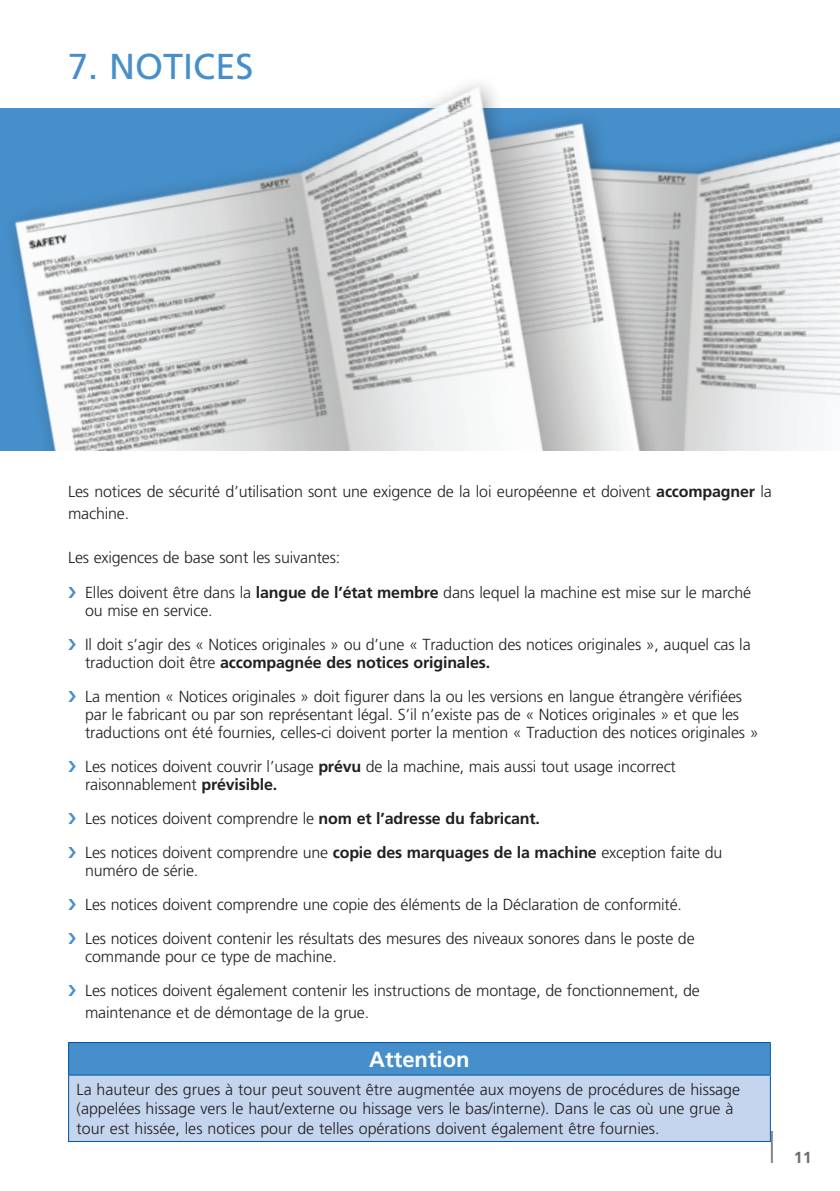
<style>
.page{position:relative;width:840px;height:1191px;background:#fff}
.page>*{position:absolute;margin:0;border:0;box-sizing:border-box;transform-origin:0 0}
.t1{font:36px "Frutiger LT Std";color:#468fcb}
.t2{font:700 22px "Frutiger LT Std";color:#fff}
.t3{font:300 16px/34px "Frutiger LT Std";letter-spacing:-.01em;color:#231f20}
.t4{font:700 16px "Frutiger LT Std";color:#6c6d70}
.s1{font-weight:700}
</style>
<div class="page">
<img style="left:752px;top:108px;width:87px;height:343px">
<img style="left:0;top:84px;width:752px;height:367px">
<div style="left:69px;top:1042px;width:701px;height:33px;background:#468fcb"></div>
<div style="left:69px;top:1075px;width:701px;height:66px;background:#c4d5ed"></div>
<hr style="left:68px;top:1042px;width:702px;height:1px;background:#0155a5">
<hr style="left:68px;top:1043px;width:1px;height:31px;background:#0155a5">
<hr style="left:769px;top:1043px;width:1px;height:31px;background:#0155a5">
<hr style="left:68px;top:1074px;width:702px;height:1px;background:#0155a5">
<hr style="left:68px;top:1075px;width:1px;height:66px;background:#0155a5">
<hr style="left:769px;top:1075px;width:1px;height:66px;background:#0155a5">
<hr style="left:68px;top:1141px;width:702px;height:1px;background:#0155a5">
<h1 class="t1" style="left:68px;top:45px;width:66px">7. NOT</h1>
<h1 class="t1" style="left:183px;top:45px;width:72px">ICES</h1>
<p class="t3" style="left:68px;top:480px;width:705px;line-height:22px">Les notices de sécurité d’utilisation sont une exigence de la loi européenne et doivent <span class="s1">accompagner</span> la machine.</p>
<p class="t3" style="left:85px;top:540px;width:667px;line-height:35px;text-indent:-17px">Les exigences de base sont les suivantes:<br>Elles doivent être dans la <span class="s1">langue de l’état membre</span> dans lequel la machine est mise sur le marché</p>
<p class="t3" style="left:85px;top:593px;width:666px">ou mise en service.<br>Il doit s’agir des « Notices originales » ou d’une « Traduction des notices originales », auquel cas la</p>
<p class="t3" style="left:85px;top:645px;width:658px">traduction doit être <span class="s1">accompagnée des notices originales.<br></span>La mention « Notices originales » doit figurer dans la ou les versions en langue étrangère vérifiées</p>
<p class="t3" style="left:85px;top:705px;width:674px;line-height:18px">par le fabricant ou par son représentant légal. S’il n’existe pas de « Notices originales » et que les traductions ont été fournies, celles-ci doivent porter la mention « Traduction des notices originales »</p>
<p class="t3" style="left:85px;top:757px;width:592px;line-height:18px">Les notices doivent couvrir l’usage <span class="s1">prévu</span> de la machine, mais aussi tout usage incorrect raisonnablement <span class="s1">prévisible.</span></p>
<p class="t3" style="left:85px;top:801px;width:638px">Les notices doivent comprendre le <span class="s1">nom et l’adresse du fabricant.<br></span>Les notices doivent comprendre une <span class="s1">copie des marquages de la machine</span> exception faite du</p>
<p class="t3" style="left:85px;top:853px;width:610px">numéro de série.<br>Les notices doivent comprendre une copie des éléments de la Déclaration de conformité.<br>Les notices doivent contenir les résultats des mesures des niveaux sonores dans le poste de</p>
<p class="t3" style="left:85px;top:939px;width:616px">commande pour ce type de machine.<br>Les notices doivent également contenir les instructions de montage, de fonctionnement, de</p>
<p class="t3" style="left:85px;top:995px;width:285px">maintenance et de démontage de la grue.</p>
<h2 class="t2" style="left:369px;top:1046px;width:102px">Attention</h2>
<p class="t3" style="left:77px;top:1080px;width:664px;line-height:19.2px">La hauteur des grues à tour peut souvent être augmentée aux moyens de procédures de hissage (appelées hissage vers le haut/externe ou hissage vers le bas/interne). Dans le cas où une grue à tour est hissée, les notices pour de telles opérations doivent également être fournies.</p>
<p class="t4" style="left:768px;top:1147px;width:45px"><sup>|</sup> 11</p>
</div>
